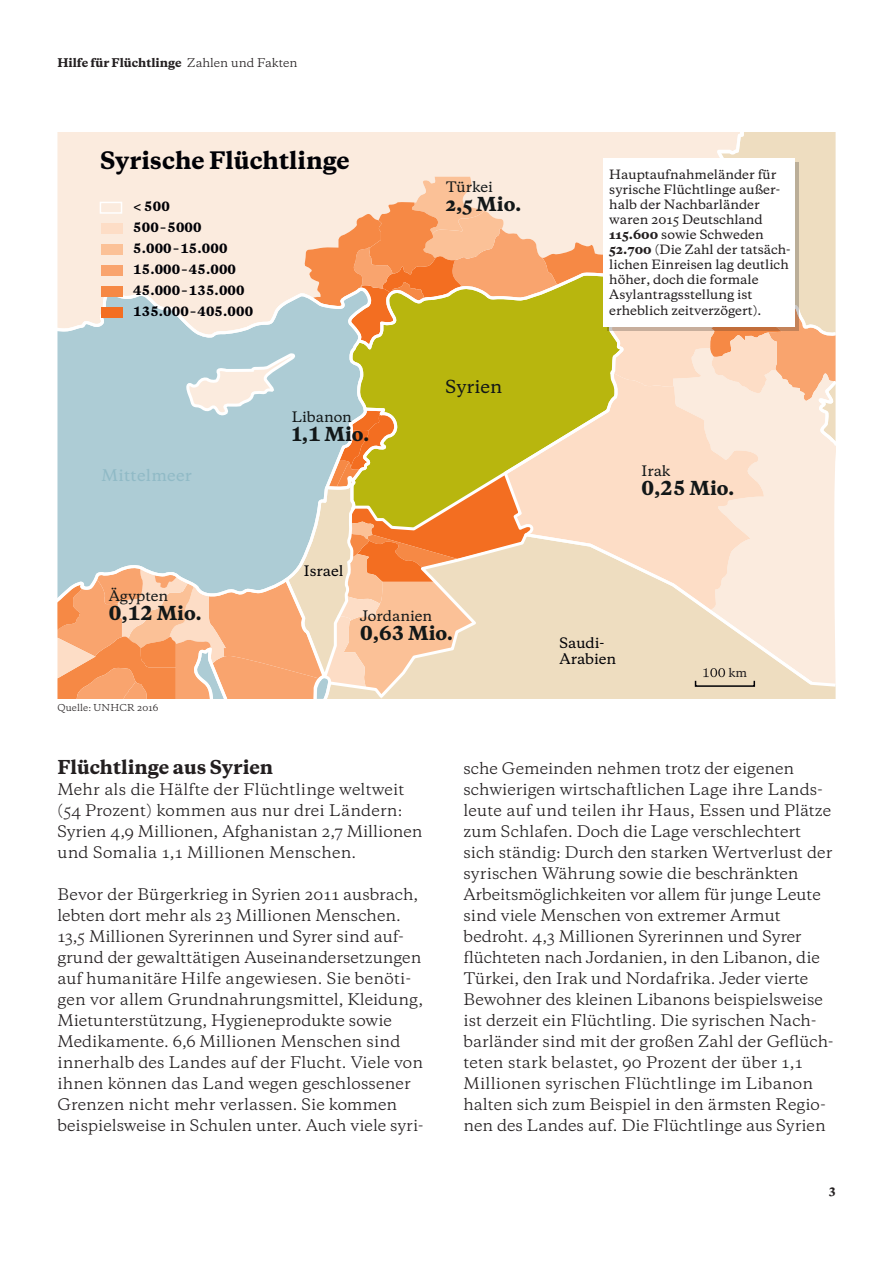
<style>
.page{position:relative;width:893px;height:1263px;background:#fff}
.page>*{position:absolute;margin:0;border:0;box-sizing:border-box;transform-origin:0 0}
.t1{font:800 22.65px "Galaxie Copernicus";color:#010106}
.t2{font:800 18.15px "Galaxie Copernicus";color:#121718}
.t3{font:800 18px "Galaxie Copernicus";color:#231f20}
.t4{font:500 16.95px "Galaxie Copernicus";color:#121718}
.t5{font:15px/21px "Galaxie Copernicus";color:#231f20}
.t6{font:500 15px "Galaxie Copernicus";letter-spacing:.02em;color:#90bac6}
.t7{font:500 13.5px "Galaxie Copernicus";color:#121718}
.t8{font:500 13.5px/16.2px "Galaxie Copernicus";color:#010106}
.t9{font:500 12px/15px "Galaxie Copernicus";color:#231f20}
.t10{font:800 12px/21.1px "Galaxie Copernicus";letter-spacing:.01em;color:#010106}
.t11{font:800 11.25px "Galaxie Copernicus";color:#231f20}
.t12{font:500 11.25px "Galaxie Copernicus";color:#231f20}
.t13{font:9px "Galaxie Copernicus";letter-spacing:.01em;color:#231f20}
.s1{font-weight:400}
.s2{font-weight:800}
</style>
<div class="page">
<svg style="left:57px;top:132px;width:779px;height:567px;background:#e3cfaa"></svg>
<svg style="left:607px;top:162px;width:192px;height:169px"></svg>
<div style="left:100px;top:202px;width:22px;height:11px;background:#fbebde"></div>
<div style="left:100px;top:202px;width:22px;height:12px;border:2px solid #fff"></div>
<div style="left:101px;top:223px;width:21px;height:10px;background:#fdddc6"></div>
<div style="left:101px;top:244px;width:21px;height:10px;background:#fbc197"></div>
<div style="left:101px;top:265px;width:21px;height:10px;background:#f9a46e"></div>
<div style="left:101px;top:286px;width:21px;height:11px;background:#f68945"></div>
<div style="left:101px;top:307px;width:21px;height:11px;background:#f36e21"></div>
<div style="left:603px;top:158px;width:191px;height:168px;background:#fff"></div>
<p class="t11" style="left:57px;top:55px;width:242px">Hilfe für Flüchtlinge <span class="s1">Zahlen und Fakten</span></p>
<h1 class="t1" style="left:100px;top:145px;width:251px">Syrische Flüchtlinge</h1>
<p class="t10" style="left:133px;top:196px;width:121px">&lt; 500<br>500–5000<br>5.000–15.000<br>15.000–45.000<br>45.000–135.000<br>135.000–405.000</p>
<p class="t6" style="left:102px;top:465px;width:92px">Mittelmeer</p>
<p class="t7" style="left:292px;top:408px;width:62px">Libanon</p>
<p class="t2" style="left:292px;top:422px;width:79px">1,1 Mio.</p>
<p class="t8" style="left:304px;top:563px;width:41px">Israel</p>
<p class="t7" style="left:446px;top:178px;width:49px">Türkei</p>
<p class="t2" style="left:446px;top:192px;width:77px">2,5 Mio.</p>
<p class="t4" style="left:446px;top:375px;width:58px">Syrien</p>
<p class="t7" style="left:109px;top:587px;width:61px">Ägypten</p>
<p class="t2" style="left:109px;top:601px;width:95px">0,12 Mio.</p>
<p class="t13" style="left:57px;top:702px;width:103px">Quelle: UNHCR 2016</p>
<p class="t7" style="left:360px;top:607px;width:74px">Jordanien</p>
<p class="t2" style="left:360px;top:621px;width:95px">0,63 Mio.</p>
<p class="t9" style="left:609px;top:167px;width:183px">Hauptaufnahmeländer für syrische Flüchtlinge außer&shy;halb der Nachbarländer waren 2015 Deutschland<br><span class="s2">115.600</span> sowie Schweden<br><span class="s2">52.700</span> (Die Zahl der tatsäch&shy;lichen Einreisen lag deutlich höher, doch die formale<br>Asylantragsstellung ist erheblich zeitverzögert).</p>
<p class="t7" style="left:642px;top:462px;width:30px">Irak</p>
<p class="t2" style="left:642px;top:476px;width:95px">0,25 Mio.</p>
<p class="t8" style="left:559px;top:635px;width:58px">Saudi-<br>Arabien</p>
<p class="t12" style="left:728px;top:665px;width:20px">km</p>
<p class="t3" style="left:57px;top:756px;width:217px">Flüchtlinge aus Syrien</p>
<p class="t5" style="left:57px;top:779px;width:367px">Mehr als die Hälfte der Flüchtlinge weltweit (54 Prozent) kommen aus nur drei Ländern:<br>Syrien 4,9 Millionen, Afghanistan 2,7 Millionen und Somalia 1,1 Millionen Menschen.</p>
<p class="t5" style="left:57px;top:884px;width:368px">Bevor der Bürgerkrieg in Syrien 2011 ausbrach, lebten dort mehr als 23 Millionen Menschen.<br>13,5 Millionen Syrerinnen und Syrer sind auf&shy;grund der gewalttätigen Auseinandersetzungen auf humanitäre Hilfe angewiesen. Sie benöti&shy;gen vor allem Grundnahrungsmittel, Kleidung, Mietunterstützung, Hygieneprodukte sowie Medikamente. 6,6 Millionen Menschen sind innerhalb des Landes auf der Flucht. Viele von ihnen können das Land wegen geschlossener Grenzen nicht mehr verlassen. Sie kommen beispielsweise in Schulen unter. Auch viele syri-</p>
<p class="t5" style="left:463px;top:758px;width:371px">sche Gemeinden nehmen trotz der eigenen schwierigen wirtschaftlichen Lage ihre Lands&shy;leute auf und teilen ihr Haus, Essen und Plätze zum Schlafen. Doch die Lage verschlechtert sich ständig: Durch den starken Wertverlust der syrischen Währung sowie die beschränkten Arbeitsmöglichkeiten vor allem für junge Leute sind viele Menschen von extremer Armut bedroht. 4,3 Millionen Syrerinnen und Syrer flüchteten nach Jordanien, in den Libanon, die Türkei, den Irak und Nordafrika. Jeder vierte Bewohner des kleinen Libanons beispielsweise ist derzeit ein Flüchtling. Die syrischen Nach&shy;barländer sind mit der großen Zahl der Geflüch&shy;teten stark belastet, 90 Prozent der über 1,1<br>Millionen syrischen Flüchtlinge im Libanon halten sich zum Beispiel in den ärmsten Regio&shy;nen des Landes auf. Die Flüchtlinge aus Syrien</p>
<p class="t11" style="left:829px;top:1183px;width:8px">3</p>
</div>
